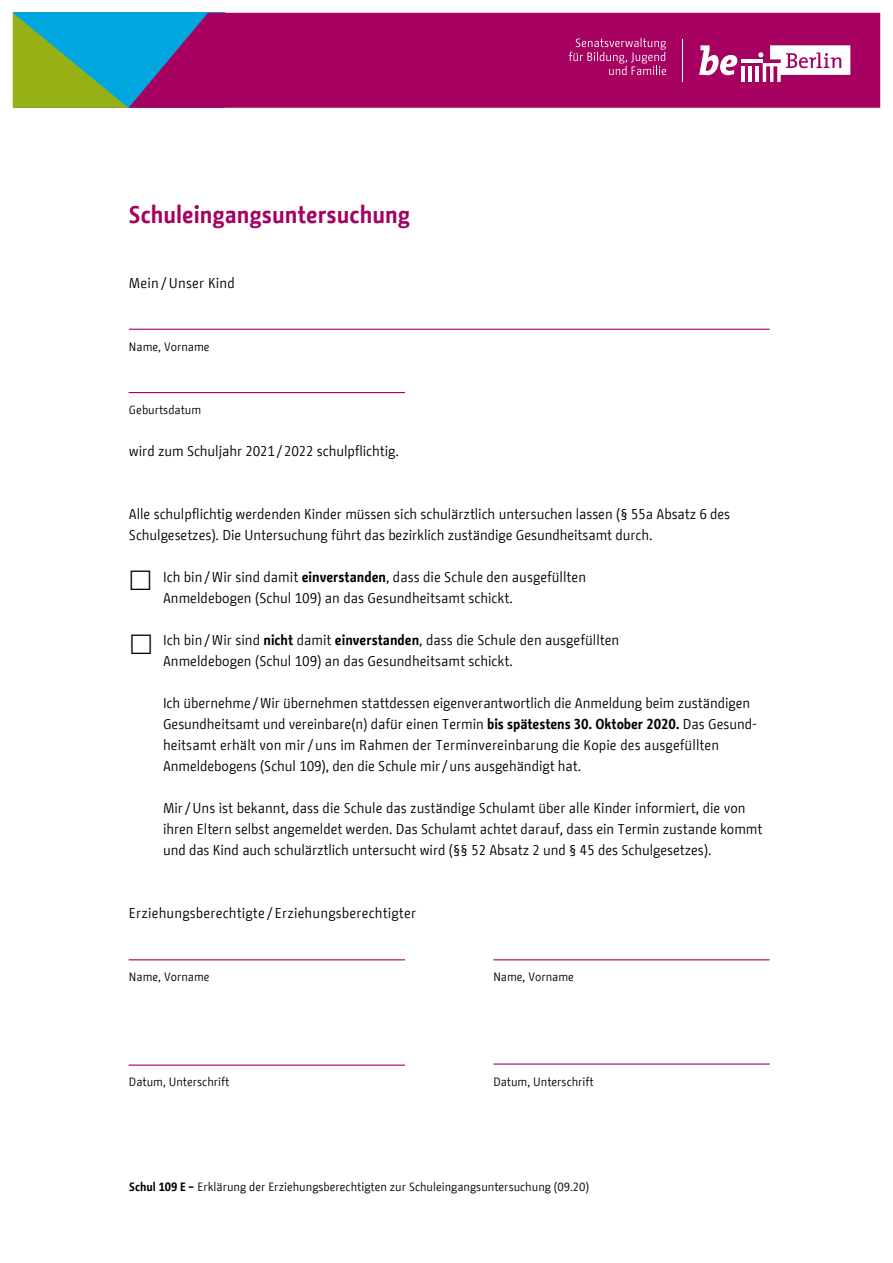
<style>
.page{position:relative;width:893px;height:1263px;background:#fff}
.page>*{position:absolute;margin:0;border:0;box-sizing:border-box;transform-origin:0 0}
.Überschrift_1{font:700 24px "BMF Change";color:#a60061}
.t1{font:14.25px/21px "BMF Change";letter-spacing:-.005em;color:#000}
.t2{font:12px "BMF Change";color:#000}
.s1{font-weight:700}
</style>
<div class="page">
<svg style="left:12px;top:13px;width:116px;height:95px;background:#4eac7a"></svg>
<svg style="left:128px;top:13px;width:753px;height:95px;background:#9c0b69"></svg>
<hr style="left:129px;top:329px;width:641px;height:1px;background:#a60061">
<hr style="left:129px;top:392px;width:276px;height:1px;background:#a60061">
<hr style="left:129px;top:959px;width:276px;height:1px;background:#a60061">
<hr style="left:493px;top:959px;width:277px;height:1px;background:#a60061">
<hr style="left:493px;top:1063px;width:277px;height:1px;background:#a60061">
<hr style="left:129px;top:1064px;width:276px;height:2px;background:#a60061">
<svg style="left:699px;top:45px;width:38px;height:30px"></svg>
<hr style="left:741px;top:66px;width:3px;height:16px;background:#fff">
<hr style="left:748px;top:66px;width:4px;height:16px;background:#fff">
<hr style="left:755px;top:66px;width:4px;height:16px;background:#fff">
<hr style="left:741px;top:59px;width:22px;height:4px;background:#fff">
<svg style="left:758px;top:45px;width:92px;height:37px"></svg>
<hr style="left:682px;top:39px;width:1px;height:43px;background:#fff">
<svg style="left:569px;top:38px;width:97px;height:37px;background:#b32678"></svg>
<p class="Überschrift_1" style="left:129px;top:198px;width:283px">Schuleingangsuntersuchung</p>
<p class="t1" style="left:129px;top:272px;width:107px">Mein /Unser Kind</p>
<p class="t2" style="left:129px;top:338px;width:82px">Name, Vorname</p>
<p class="t2" style="left:129px;top:401px;width:74px">Geburtsdatum</p>
<p class="t1" style="left:129px;top:440px;width:271px">wird zum Schuljahr 2021/2022 schulpflichtig.</p>
<p class="t1" style="left:129px;top:503px;width:603px">Alle schulpflichtig werdenden Kinder müssen sich schulärztlich untersuchen lassen (§ 55a Absatz 6 des<br>Schulgesetzes). Die Untersuchung führt das bezirklich zuständige Gesundheitsamt durch.</p>
<p class="t1" style="left:163px;top:566px;width:425px">Ich bin / Wir sind damit <span class="s1">einverstanden</span>, dass die Schule den ausgefüllten<br>Anmeldebogen (Schul 109) an das Gesundheitsamt schickt.</p>
<p class="t1" style="left:163px;top:629px;width:458px">Ich bin / Wir sind <span class="s1">nicht</span> damit <span class="s1">einverstanden</span>, dass die Schule den ausgefüllten<br>Anmeldebogen (Schul 109) an das Gesundheitsamt schickt.</p>
<p class="t1" style="left:163px;top:692px;width:595px">Ich übernehme/Wir übernehmen stattdessen eigenverantwortlich die Anmeldung beim zuständigen Gesundheitsamt und vereinbare(n) dafür einen Termin <span class="s1">bis spätestens 30. Oktober 2020.</span> Das Gesund&shy;heitsamt erhält von mir /uns im Rahmen der Terminvereinbarung die Kopie des ausgefüllten Anmeldebogens (Schul 109), den die Schule mir /uns ausgehändigt hat.</p>
<p class="t1" style="left:163px;top:797px;width:601px">Mir / Uns ist bekannt, dass die Schule das zuständige Schulamt über alle Kinder informiert, die von ihren Eltern selbst angemeldet werden. Das Schulamt achtet darauf, dass ein Termin zustande kommt und das Kind auch schulärztlich untersucht wird (§§ 52 Absatz 2 und § 45 des Schulgesetzes).</p>
<p class="t1" style="left:129px;top:902px;width:289px">Erziehungsberechtigte / Erziehungsberechtigter</p>
<p class="t2" style="left:129px;top:968px;width:82px">Name, Vorname</p>
<p class="t2" style="left:493px;top:968px;width:82px">Name, Vorname</p>
<p class="t2" style="left:129px;top:1073px;width:102px">Datum, Unterschrift</p>
<p class="t2" style="left:493px;top:1073px;width:102px">Datum, Unterschrift</p>
<p class="t2" style="left:129px;top:1178px;width:461px"><span class="s1">Schul 109 E –</span> Erklärung der Erziehungsberechtigten zur Schuleingangsuntersuchung (09.20)</p>
</div>
